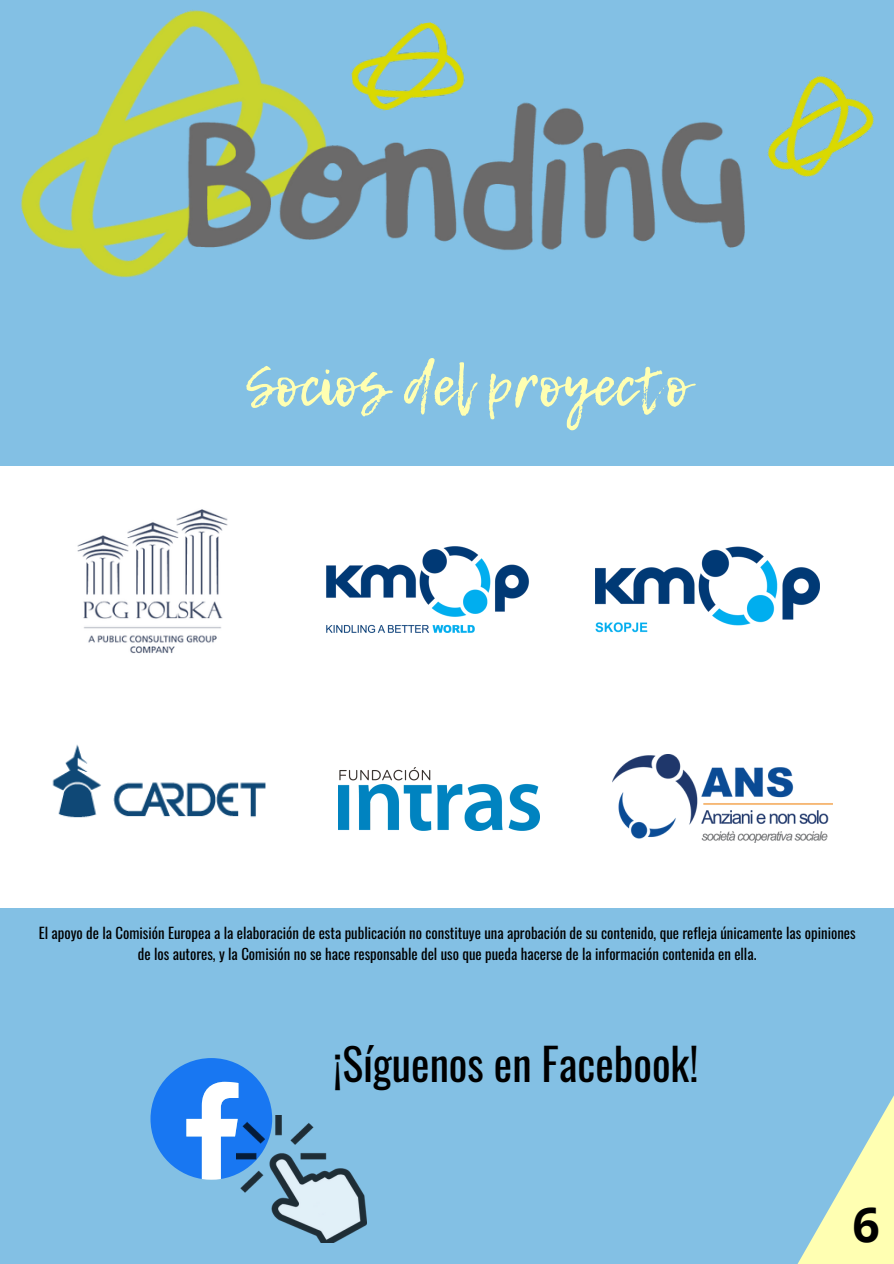
<style>
.page{position:relative;width:894px;height:1264px;background:#fff}
.page>*{position:absolute;margin:0;border:0;box-sizing:border-box;transform-origin:0 0}
.t1{font:55.8px "Lemon Tuesday";color:#ffffb2}
.t2{font:700 48px "Open Sans";color:#000}
.t3{font:43.8px "Oswald";color:#000}
.t4{font:14.85px/20.2px "Oswald";color:#000;text-align:center}
</style>
<div class="page">
<div style="left:0;top:0;width:893px;height:1263px;background:#83c0e4"></div>
<img style="left:21px;top:9px;width:229px;height:269px">
<img style="left:150px;top:51px;width:594px;height:227px">
<img style="left:767px;top:75px;width:107px;height:102px">
<img style="left:347px;top:22px;width:127px;height:91px">
<div style="left:0;top:466px;width:893px;height:442px;background:#fff"></div>
<img style="left:77px;top:509px;width:151px;height:145px">
<img style="left:326px;top:546px;width:203px;height:87px">
<img style="left:612px;top:755px;width:220px;height:87px">
<img style="left:52px;top:744px;width:214px;height:74px">
<img style="left:338px;top:767px;width:201px;height:63px">
<img style="left:595px;top:546px;width:223px;height:87px">
<svg style="left:150px;top:1058px;width:122px;height:121px"></svg>
<img style="left:237px;top:1115px;width:129px;height:127px">
<svg style="left:798px;top:1097px;width:95px;height:166px"></svg>
<p class="t1" style="left:246px;top:344px;width:445px">Socios del proyecto</p>
<p class="t4" style="left:39px;top:922px;width:818px">El apoyo de la Comisión Europea a la elaboración de esta publicación no constituye una aprobación de su contenido, que refleja únicamente las opiniones de los autores, y la Comisión no se hace responsable del uso que pueda hacerse de la información contenida en ella.</p>
<p class="t3" style="left:333px;top:1030px;width:366px">¡Síguenos en Facebook!</p>
<p class="t2" style="left:852px;top:1190px;width:29px">6</p>
</div>
